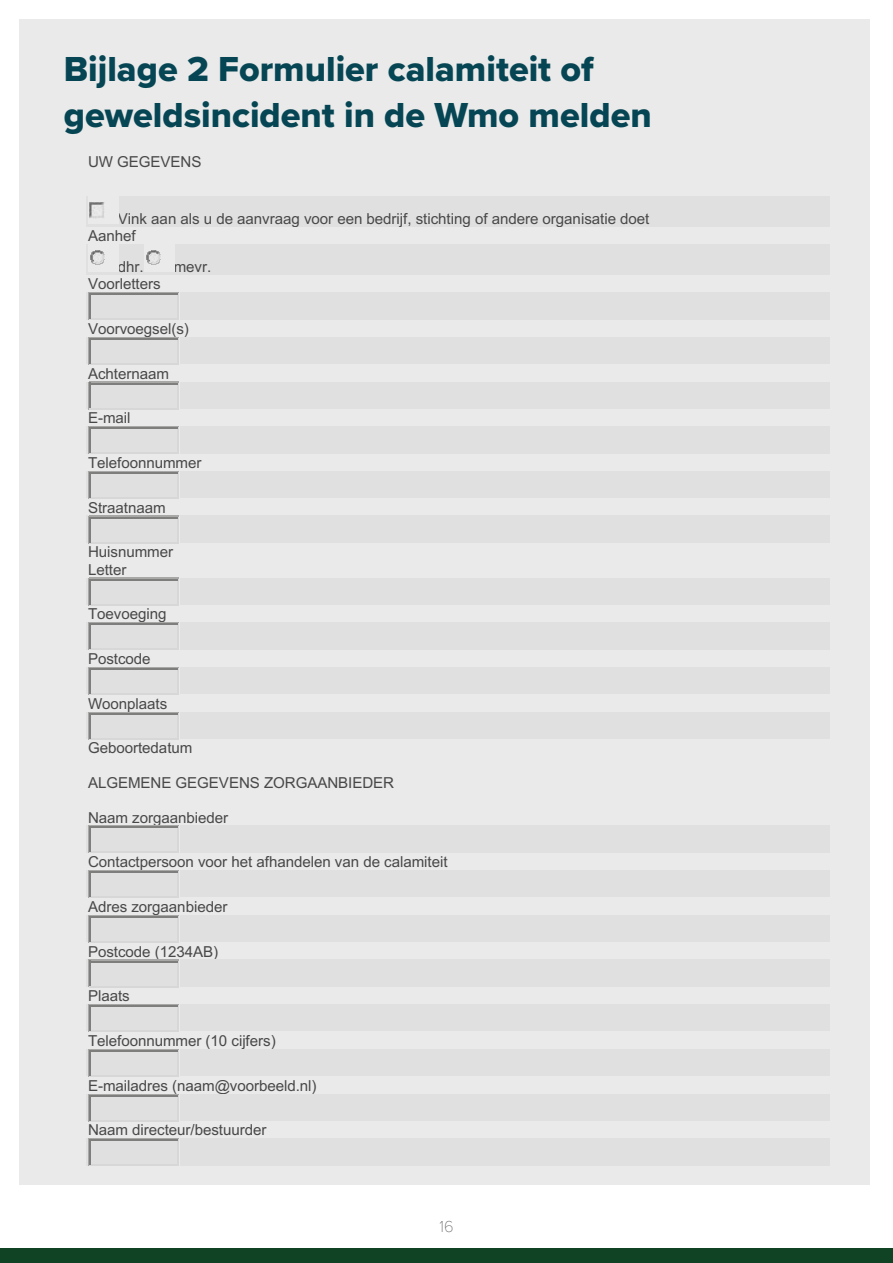
<style>
.page{position:relative;width:893px;height:1263px;background:#fff}
.page>*{position:absolute;margin:0;border:0;box-sizing:border-box;transform-origin:0 0}
.t1{font:36px/46px "Proxima Nova Extrabld";color:#064654}
.t2{font:100 16.5px "Proxima Nova T";color:#5a595c}
.t3{font:15.15px/17.2px "Arial";letter-spacing:-.005em;color:#4f4f4f}
</style>
<div class="page">
<div style="left:19px;top:19px;width:851px;height:1165px;background:#eaeaea"></div>
<div style="left:0;top:1248px;width:893px;height:15px;background:#0f4323"></div>
<div style="left:86px;top:196px;width:743px;height:31px;background:#e0e0e0"></div>
<div style="left:86px;top:244px;width:743px;height:31px;background:#e0e0e0"></div>
<div style="left:86px;top:292px;width:743px;height:28px;background:#e0e0e0"></div>
<div style="left:86px;top:337px;width:743px;height:28px;background:#e0e0e0"></div>
<div style="left:86px;top:382px;width:743px;height:27px;background:#e0e0e0"></div>
<div style="left:86px;top:426px;width:743px;height:28px;background:#e0e0e0"></div>
<div style="left:86px;top:471px;width:743px;height:27px;background:#e0e0e0"></div>
<div style="left:86px;top:516px;width:743px;height:27px;background:#e0e0e0"></div>
<div style="left:86px;top:578px;width:743px;height:27px;background:#e0e0e0"></div>
<div style="left:86px;top:622px;width:743px;height:28px;background:#e0e0e0"></div>
<div style="left:86px;top:667px;width:743px;height:28px;background:#e0e0e0"></div>
<div style="left:86px;top:712px;width:743px;height:27px;background:#e0e0e0"></div>
<div style="left:86px;top:826px;width:743px;height:27px;background:#e0e0e0"></div>
<div style="left:86px;top:870px;width:743px;height:28px;background:#e0e0e0"></div>
<div style="left:86px;top:915px;width:743px;height:27px;background:#e0e0e0"></div>
<div style="left:86px;top:960px;width:743px;height:27px;background:#e0e0e0"></div>
<div style="left:86px;top:1004px;width:743px;height:28px;background:#e0e0e0"></div>
<div style="left:86px;top:1049px;width:743px;height:28px;background:#e0e0e0"></div>
<div style="left:86px;top:1094px;width:743px;height:27px;background:#e0e0e0"></div>
<div style="left:86px;top:1139px;width:743px;height:27px;background:#e0e0e0"></div>
<svg style="left:86px;top:1184px;width:743px;height:1px"></svg>
<svg style="left:89px;top:202px;width:15px;height:1px"></svg>
<div style="left:105px;top:197px;width:13px;height:27px;background:#eaeaea"></div>
<img style="left:89px;top:203px;width:15px;height:15px">
<div style="left:88px;top:244px;width:30px;height:28px;background:#eaeaea"></div>
<img style="left:90px;top:250px;width:14px;height:15px">
<div style="left:144px;top:244px;width:30px;height:28px;background:#eaeaea"></div>
<img style="left:146px;top:250px;width:14px;height:15px">
<hr style="left:89px;top:292px;width:90px;height:2px;background:#b8b8b7">
<hr style="left:89px;top:319px;width:89px;height:1px;background:#ebebeb">
<svg style="left:88px;top:292px;width:2px;height:28px"></svg>
<hr style="left:90px;top:294px;width:88px;height:1px;background:#8a8a89">
<hr style="left:89px;top:337px;width:90px;height:1px;background:#b8b8b7">
<hr style="left:89px;top:363px;width:89px;height:1px;background:#ebebeb">
<svg style="left:88px;top:337px;width:2px;height:27px"></svg>
<hr style="left:90px;top:338px;width:88px;height:1px;background:#8a8a89">
<hr style="left:89px;top:382px;width:90px;height:1px;background:#b8b8b7">
<hr style="left:89px;top:408px;width:89px;height:1px;background:#ebebeb">
<svg style="left:88px;top:382px;width:2px;height:27px"></svg>
<hr style="left:90px;top:383px;width:88px;height:1px;background:#8a8a89">
<hr style="left:89px;top:426px;width:90px;height:2px;background:#b8b8b7">
<hr style="left:89px;top:453px;width:89px;height:1px;background:#ebebeb">
<svg style="left:88px;top:426px;width:2px;height:28px"></svg>
<hr style="left:90px;top:428px;width:88px;height:1px;background:#8a8a89">
<hr style="left:89px;top:471px;width:90px;height:1px;background:#b8b8b7">
<hr style="left:89px;top:497px;width:89px;height:1px;background:#ebebeb">
<svg style="left:88px;top:471px;width:2px;height:27px"></svg>
<hr style="left:90px;top:472px;width:88px;height:2px;background:#8a8a89">
<hr style="left:89px;top:516px;width:90px;height:1px;background:#b8b8b7">
<hr style="left:89px;top:542px;width:89px;height:1px;background:#ebebeb">
<svg style="left:88px;top:516px;width:2px;height:27px"></svg>
<hr style="left:90px;top:517px;width:88px;height:1px;background:#8a8a89">
<hr style="left:89px;top:578px;width:90px;height:1px;background:#b8b8b7">
<hr style="left:89px;top:604px;width:89px;height:1px;background:#ebebeb">
<svg style="left:88px;top:578px;width:2px;height:27px"></svg>
<hr style="left:90px;top:579px;width:88px;height:1px;background:#8a8a89">
<hr style="left:89px;top:622px;width:90px;height:2px;background:#b8b8b7">
<hr style="left:89px;top:649px;width:89px;height:1px;background:#ebebeb">
<svg style="left:88px;top:622px;width:2px;height:28px"></svg>
<hr style="left:90px;top:624px;width:88px;height:1px;background:#8a8a89">
<hr style="left:89px;top:667px;width:90px;height:1px;background:#b8b8b7">
<hr style="left:89px;top:693px;width:89px;height:2px;background:#ebebeb">
<svg style="left:88px;top:667px;width:2px;height:28px"></svg>
<hr style="left:90px;top:668px;width:88px;height:2px;background:#8a8a89">
<hr style="left:89px;top:712px;width:90px;height:1px;background:#b8b8b7">
<hr style="left:89px;top:738px;width:89px;height:1px;background:#ebebeb">
<svg style="left:88px;top:712px;width:2px;height:27px"></svg>
<hr style="left:90px;top:713px;width:88px;height:1px;background:#8a8a89">
<hr style="left:89px;top:826px;width:90px;height:1px;background:#b8b8b7">
<hr style="left:89px;top:852px;width:89px;height:1px;background:#ebebeb">
<svg style="left:88px;top:826px;width:2px;height:27px"></svg>
<hr style="left:90px;top:827px;width:88px;height:1px;background:#8a8a89">
<hr style="left:88px;top:898px;width:91px;height:1px;background:#fff">
<hr style="left:89px;top:870px;width:90px;height:1px;background:#b8b8b7">
<hr style="left:89px;top:896px;width:89px;height:2px;background:#ebebeb">
<svg style="left:88px;top:870px;width:2px;height:28px"></svg>
<hr style="left:90px;top:871px;width:88px;height:2px;background:#8a8a89">
<hr style="left:89px;top:915px;width:90px;height:1px;background:#b8b8b7">
<hr style="left:89px;top:941px;width:89px;height:1px;background:#ebebeb">
<svg style="left:88px;top:915px;width:2px;height:27px"></svg>
<hr style="left:90px;top:916px;width:88px;height:1px;background:#8a8a89">
<hr style="left:89px;top:960px;width:90px;height:1px;background:#b8b8b7">
<hr style="left:89px;top:986px;width:89px;height:1px;background:#ebebeb">
<svg style="left:88px;top:960px;width:2px;height:27px"></svg>
<hr style="left:90px;top:961px;width:88px;height:1px;background:#8a8a89">
<hr style="left:89px;top:1004px;width:90px;height:2px;background:#b8b8b7">
<hr style="left:89px;top:1031px;width:89px;height:1px;background:#ebebeb">
<svg style="left:88px;top:1004px;width:2px;height:28px"></svg>
<hr style="left:90px;top:1006px;width:88px;height:1px;background:#8a8a89">
<hr style="left:88px;top:1076px;width:91px;height:1px;background:#fff">
<hr style="left:89px;top:1049px;width:90px;height:1px;background:#b8b8b7">
<hr style="left:89px;top:1075px;width:89px;height:1px;background:#ebebeb">
<svg style="left:88px;top:1049px;width:2px;height:27px"></svg>
<hr style="left:90px;top:1050px;width:88px;height:1px;background:#8a8a89">
<hr style="left:88px;top:1121px;width:91px;height:1px;background:#fff">
<hr style="left:89px;top:1094px;width:90px;height:1px;background:#b8b8b7">
<hr style="left:89px;top:1120px;width:89px;height:1px;background:#ebebeb">
<svg style="left:88px;top:1094px;width:2px;height:27px"></svg>
<hr style="left:90px;top:1095px;width:88px;height:1px;background:#8a8a89">
<hr style="left:88px;top:1166px;width:91px;height:1px;background:#fff">
<hr style="left:89px;top:1139px;width:90px;height:1px;background:#b8b8b7">
<hr style="left:89px;top:1165px;width:89px;height:1px;background:#ebebeb">
<svg style="left:88px;top:1139px;width:2px;height:27px"></svg>
<hr style="left:90px;top:1140px;width:88px;height:1px;background:#8a8a89">
<h1 class="t1" style="left:64px;top:45px;width:589px">Bijlage 2 Formulier calamiteit of geweldsincident in de Wmo melden</h1>
<p class="t3" style="left:88px;top:153px;width:115px">UW GEGEVENS</p>
<p class="t3" style="left:88px;top:210px;width:563px;text-indent:30px">Vink aan als u de aanvraag voor een bedrijf, stichting of andere organisatie doet<br>Aanhef</p>
<p class="t3" style="left:118px;top:258px;width:27px">dhr.</p>
<p class="t3" style="left:174px;top:258px;width:39px">mevr.</p>
<p class="t3" style="left:88px;top:275px;width:74px">Voorletters</p>
<p class="t3" style="left:88px;top:320px;width:102px">Voorvoegsel(s)</p>
<p class="t3" style="left:88px;top:365px;width:82px">Achternaam</p>
<p class="t3" style="left:88px;top:409px;width:44px">E-mail</p>
<p class="t3" style="left:88px;top:454px;width:115px">Telefoonnummer</p>
<p class="t3" style="left:88px;top:498px;width:79px">Straatnaam</p>
<p class="t3" style="left:88px;top:543px;width:87px">Huisnummer<br>Letter</p>
<p class="t3" style="left:88px;top:605px;width:80px">Toevoeging</p>
<p class="t3" style="left:88px;top:650px;width:64px">Postcode</p>
<p class="t3" style="left:88px;top:695px;width:81px">Woonplaats</p>
<p class="t3" style="left:88px;top:739px;width:106px">Geboortedatum</p>
<p class="t3" style="left:88px;top:774px;width:308px">ALGEMENE GEGEVENS ZORGAANBIEDER</p>
<p class="t3" style="left:88px;top:808px;width:142px">Naam zorgaanbieder</p>
<p class="t3" style="left:88px;top:853px;width:361px">Contactpersoon voor het afhandelen van de calamiteit</p>
<p class="t3" style="left:88px;top:898px;width:141px">Adres zorgaanbieder</p>
<p class="t3" style="left:88px;top:942px;width:132px">Postcode (1234AB)</p>
<p class="t3" style="left:88px;top:987px;width:43px">Plaats</p>
<p class="t3" style="left:88px;top:1032px;width:189px">Telefoonnummer (10 cijfers)</p>
<p class="t3" style="left:88px;top:1077px;width:230px">E-mailadres (naam@voorbeeld.nl)</p>
<p class="t3" style="left:88px;top:1121px;width:180px">Naam directeur/bestuurder</p>
<p class="t2" style="left:439px;top:1214px;width:16px">16</p>
</div>
